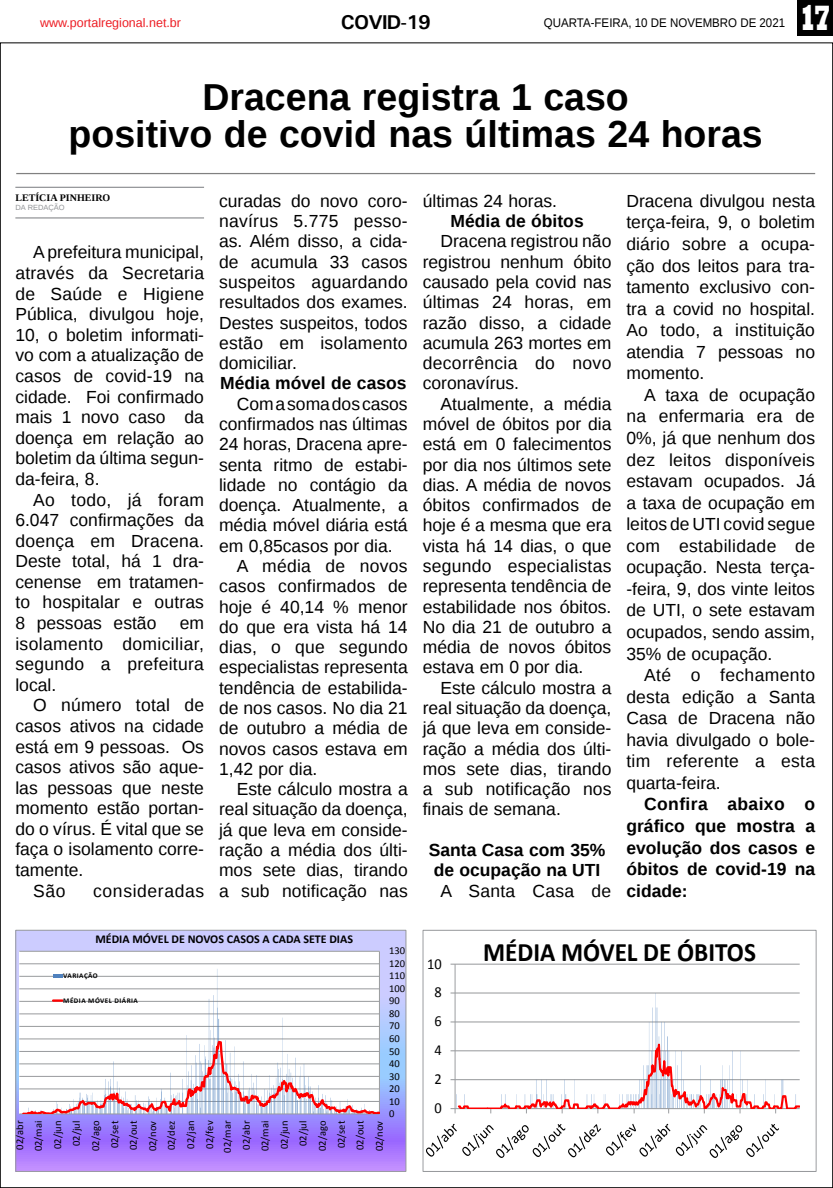
<style>
.page{position:relative;width:833px;height:1188px;background:#fff}
.page>*{position:absolute;margin:0;border:0;box-sizing:border-box;transform-origin:0 0}
.TÍTULO{font:700 37.5px "Liberation Sans";color:#000}
.t1{font:800 36.12px "Rockwell";color:#fff;scale:.7 1}
.t2{font:700 26.62px "Calibri";color:#000;scale:.95 1}
.TITULO_PG{font:700 20px "Univers";letter-spacing:-.04em;color:#000}
.MATÉRIA{font:17.5px/20.2px "Liberation Sans";color:#000;text-align:justify}
.MATÉRIA-2{font:700 17.5px/21.5px "Liberation Sans";color:#000}
.MATÉRIA-3{font:17.5px "Liberation Sans";letter-spacing:.035em;color:#000}
.MATÉRIA-4{font:17.5px "Liberation Sans";letter-spacing:.02em;color:#000}
.t3{font:15.25px "Calibri";color:#000;scale:.95 1}
.DATA_PG{font:12.5px "Liberation Sans";color:#000;scale:.92 1}
.DATA_PG-2{font:12.5px "Liberation Sans";color:#ed1d24}
.t4{font:700 12px "Calibri";color:#000}
.t5{font:10.5px/19px "Calibri";color:#000;text-align:center}
.CRÉDITO_NOME{font:700 10px "Liberation Serif";color:#000}
.CRÉDITO_MATÉRIA{font:7.5px "Liberation Sans";color:#939598}
.t6{font:700 7.25px "Calibri";letter-spacing:.06em;color:#000}
.t7{font:700 7.12px "Calibri";letter-spacing:.06em;color:#000}
</style>
<div class="page">
<div style="left:797px;top:0;width:36px;height:35px;background:#000"></div>
<hr style="left:16px;top:173px;width:799px;height:1px;background:#000">
<hr style="left:15px;top:187px;width:189px;height:1px;background:#939598">
<hr style="left:15px;top:217px;width:189px;height:1px;background:#939598">
<svg style="left:17px;top:931px;width:387px;height:238px;background:#af97fe"></svg>
<div style="left:19px;top:951px;width:360px;height:162px;background:#fff"></div>
<hr style="left:19px;top:1100px;width:360px;height:1px;background:#989a9d">
<hr style="left:19px;top:1088px;width:360px;height:1px;background:#989a9d">
<hr style="left:19px;top:1075px;width:360px;height:1px;background:#989a9d">
<hr style="left:19px;top:1063px;width:360px;height:1px;background:#989a9d">
<hr style="left:19px;top:1050px;width:360px;height:1px;background:#989a9d">
<hr style="left:19px;top:1038px;width:360px;height:1px;background:#989a9d">
<hr style="left:19px;top:1025px;width:360px;height:1px;background:#989a9d">
<hr style="left:19px;top:1013px;width:360px;height:1px;background:#989a9d">
<hr style="left:19px;top:1000px;width:360px;height:1px;background:#989a9d">
<hr style="left:19px;top:988px;width:360px;height:1px;background:#989a9d">
<hr style="left:19px;top:975px;width:360px;height:1px;background:#989a9d">
<hr style="left:19px;top:963px;width:360px;height:1px;background:#989a9d">
<hr style="left:19px;top:950px;width:360px;height:1px;background:#989a9d">
<svg style="left:23px;top:969px;width:356px;height:65px"></svg>
<hr style="left:379px;top:950px;width:1px;height:163px;background:#989a9d">
<hr style="left:19px;top:1113px;width:360px;height:1px;background:#989a9d">
<svg style="left:21px;top:1034px;width:358px;height:85px"></svg>
<svg style="left:53px;top:973px;width:9px;height:4px"></svg>
<svg style="left:53px;top:999px;width:9px;height:2px"></svg>
<div style="left:15px;top:929px;width:391px;height:242px;border:1px solid #989a9d"></div>
<hr style="left:455px;top:963px;width:344px;height:1px;background:#989a9d">
<hr style="left:455px;top:963px;width:1px;height:145px;background:#989a9d">
<svg style="left:450px;top:992px;width:349px;height:121px"></svg>
<svg style="left:426px;top:1123px;width:244px;height:34px"></svg>
<svg style="left:676px;top:1124px;width:103px;height:33px"></svg>
<div style="left:423px;top:929px;width:393px;height:242px;border:1px solid #989a9d"></div>
<p class="DATA_PG-2" style="left:40px;top:15px;width:143px">www.portalregional.net.br</p>
<p class="TITULO_PG" style="left:341px;top:10px;width:91px">COVID-19</p>
<p class="DATA_PG" style="left:544px;top:15px;width:264px">QUARTA-FEIRA, 10 DE NOVEMBRO DE 2021</p>
<p class="t1" style="left:799px;top:-3px;width:48px">17</p>
<p class="TÍTULO" style="left:202px;top:71px;width:428px">Dracena registra 1 caso</p>
<p class="TÍTULO" style="left:69px;top:108px;width:695px">positivo de covid nas últimas 24 horas</p>
<p class="CRÉDITO_NOME" style="left:15px;top:191px;width:96px">LETÍCIA PINHEIRO</p>
<p class="CRÉDITO_MATÉRIA" style="left:15px;top:203px;width:51px">DA REDAÇÃO</p>
<p class="MATÉRIA" style="left:15px;top:243px;width:190px;line-height:20.6px;text-indent:18px">A prefeitura municipal, através da Secretaria de Saúde e Higiene Pública, divulgou hoje, 10, o boletim informati&shy;vo com a atualização de casos de covid-19 na cidade. Foi confirmado mais 1 novo caso da doença em relação ao boletim da última segun&shy;da-feira, 8.</p>
<p class="MATÉRIA" style="left:15px;top:489px;width:190px;line-height:20.6px;text-indent:18px">Ao todo, já foram 6.047 confirmações da doença em Dracena.<br>Deste total, há 1 dra&shy;cenense em tratamen&shy;to hospitalar e outras 8 pessoas estão</p>
<p class="MATÉRIA" style="left:423px;top:191px;width:136px">últimas 24 horas.</p>
<p class="MATÉRIA-2" style="left:450px;top:210px;width:135px">Média de óbitos</p>
<p class="MATÉRIA" style="left:423px;top:232px;width:190px;text-indent:18px">Dracena registrou não registrou nenhum óbito causado pela covid nas últimas 24 horas, em razão disso, a cidade acumula 263 mortes em decorrência do novo coronavírus.</p>
<p class="MATÉRIA" style="left:423px;top:394px;width:190px;text-indent:18px">Atualmente, a média móvel de óbitos por dia está em 0 falecimentos por dia nos últimos sete dias. A média de novos óbitos confirmados de hoje é a mesma que era vista há 14 dias, o que segundo especialistas representa tendência de estabilidade nos óbitos.<br>No dia 21 de outubro a média de novos óbitos estava em 0 por dia.</p>
<p class="MATÉRIA" style="left:423px;top:678px;width:190px;text-indent:18px">Este cálculo mostra a real situação da doença, já que leva em conside&shy;ração a média dos últi&shy;mos sete dias, tirando a sub notificação nos finais de semana.</p>
<p class="MATÉRIA-2" style="left:429px;top:839px;width:178px;line-height:20.2px">Santa Casa com 35% de ocupação na UTI</p>
<p class="MATÉRIA-4" style="left:440px;top:880px;width:172px">A Santa Casa de</p>
<p class="MATÉRIA" style="left:219px;top:191px;width:190px">curadas do novo coro&shy;navírus 5.775 pesso&shy;as. Além disso, a cida&shy;de acumula 33 casos suspeitos aguardando resultados dos exames.<br>Destes suspeitos, todos estão em isolamento domiciliar.</p>
<p class="MATÉRIA-2" style="left:220px;top:372px;width:188px">Média móvel de casos</p>
<p class="MATÉRIA" style="left:219px;top:394px;width:190px;text-indent:18px">Com a soma dos casos confirmados nas últimas 24 horas, Dracena apre&shy;senta ritmo de estabi&shy;lidade no contágio da doença. Atualmente, a média móvel diária está em 0,85casos por dia.</p>
<p class="MATÉRIA" style="left:219px;top:556px;width:190px;text-indent:18px">A média de novos casos confirmados de hoje é 40,14 % menor do que era vista há 14 dias, o que segundo especialistas representa tendência de estabilida&shy;de nos casos. No dia 21 de outubro a média de novos casos estava em 1,42 por dia.</p>
<p class="MATÉRIA" style="left:219px;top:779px;width:190px;text-indent:18px">Este cálculo mostra a real situação da doença, já que leva em conside&shy;ração a média dos últi&shy;mos sete dias, tirando a sub notificação nas</p>
<p class="MATÉRIA" style="left:626px;top:191px;width:190px;line-height:21.5px">Dracena divulgou nesta terça-feira, 9, o boletim diário sobre a ocupa&shy;ção dos leitos para tra&shy;tamento exclusivo con&shy;tra a covid no hospital.<br>Ao todo, a instituição atendia 7 pessoas no momento.</p>
<p class="MATÉRIA" style="left:626px;top:384px;width:190px;line-height:21.5px;text-indent:18px">A taxa de ocupação na enfermaria era de 0%, já que nenhum dos dez leitos disponíveis estavam ocupados. Já a taxa de ocupação em leitos de UTI covid segue com estabilidade de ocupação. Nesta terça--feira, 9, dos vinte leitos de UTI, o sete estavam ocupados, sendo assim, 35% de ocupação.</p>
<p class="MATÉRIA" style="left:626px;top:664px;width:190px;line-height:21.5px;text-indent:18px">Até o fechamento desta edição a Santa Casa de Dracena não havia divulgado o bole&shy;tim referente a esta quarta-feira.</p>
<p class="MATÉRIA-2" style="left:626px;top:793px;width:190px;text-align:justify;text-indent:18px">Confira abaixo o gráfico que mostra a evolução dos casos e óbitos de covid-19 na cidade:</p>
<p class="MATÉRIA" style="left:15px;top:613px;width:190px;line-height:20.6px;text-indent:164px">em isolamento domiciliar, segundo a prefeitura local.</p>
<p class="MATÉRIA" style="left:15px;top:695px;width:190px;line-height:20.6px;text-indent:18px">O número total de casos ativos na cidade está em 9 pessoas. Os casos ativos são aque&shy;las pessoas que neste momento estão portan&shy;do o vírus. É vital que se faça o isolamento corre&shy;tamente.</p>
<p class="MATÉRIA" style="left:33px;top:880px;width:34px">São</p>
<p class="MATÉRIA-3" style="left:93px;top:880px;width:112px">consideradas</p>
<p class="t4" style="left:95px;top:930px;width:259px">MÉDIA MÓVEL DE NOVOS CASOS A CADA SETE DIAS</p>
<p class="t6" style="left:63px;top:970px;width:36px">VARIAÇÃO</p>
<p class="t7" style="left:63px;top:995px;width:76px">MÉDIA MÓVEL DIÁRIA</p>
<p class="t5" style="left:389px;top:941px;width:18px">130</p>
<p class="t5" style="left:389px;top:953px;width:18px">120</p>
<p class="t5" style="left:389px;top:966px;width:18px">110</p>
<p class="t5" style="left:389px;top:978px;width:18px">100</p>
<p class="t5" style="left:389px;top:991px;width:12px">90</p>
<p class="t5" style="left:389px;top:1003px;width:12px">80</p>
<p class="t5" style="left:389px;top:1016px;width:12px">70</p>
<p class="t5" style="left:389px;top:1028px;width:12px">60</p>
<p class="t5" style="left:389px;top:1041px;width:12px">50</p>
<p class="t5" style="left:389px;top:1053px;width:12px">40</p>
<p class="t5" style="left:389px;top:1066px;width:12px">30</p>
<p class="t5" style="left:389px;top:1078px;width:12px">20</p>
<p class="t5" style="left:389px;top:1091px;width:12px">10</p>
<p class="t5" style="left:389px;top:1103px;width:7px">0</p>
<p class="t5" style="left:10px;top:1150px;width:32px;rotate:-90deg">02/abr<br>02/mai<br>02/jun<br>02/jul<br>02/ago<br>02/set<br>02/out<br>02/nov<br>02/dez<br>02/jan<br>02/fev</p>
<p class="t5" style="left:218px;top:1152px;width:33px;text-align:right;rotate:-90deg">02/mar<br>02/abr<br>02/mai<br>02/jun<br>02/jul<br>02/ago<br>02/set<br>02/out<br>02/nov</p>
<p class="t3" style="left:427px;top:953px;width:17px">10</p>
<p class="t3" style="left:434px;top:982px;width:9px">8</p>
<p class="t3" style="left:434px;top:1011px;width:9px">6</p>
<p class="t3" style="left:434px;top:1040px;width:9px">4</p>
<p class="t3" style="left:434px;top:1069px;width:9px">2</p>
<p class="t3" style="left:434px;top:1097px;width:9px">0</p>
<p class="t2" style="left:483px;top:935px;width:289px">MÉDIA MÓVEL DE ÓBITOS</p>
</div>
